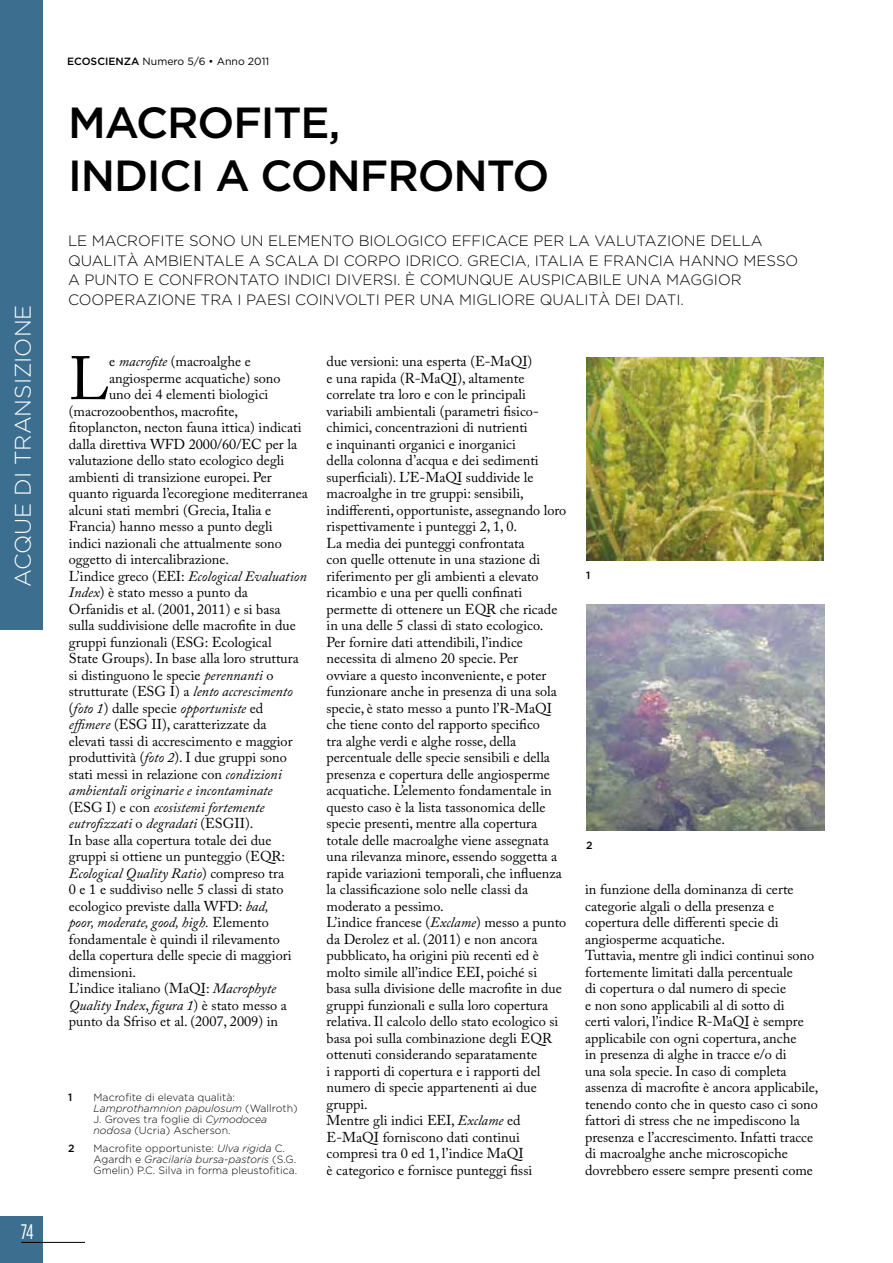
<style>
.page{position:relative;width:893px;height:1263px;background:#fff}
.page>*{position:absolute;margin:0;border:0;box-sizing:border-box;transform-origin:0 0}
.t1{font:60.6px "Adobe Caslon Pro";color:#000}
.t2{font:500 43.5px/52.5px "Gotham";letter-spacing:-.025em;color:#000}
.t3{font:300 22.5px "Gotham";color:#fff}
.t4{font:21px "Gotham Condensed";color:#fff}
.t5{font:300 15px/19.5px "Gotham";color:#000}
.t6{font:14.25px/16.5px "Adobe Caslon Pro";color:#000}
.t7{font:italic 14.25px "Adobe Caslon Pro";color:#000}
.t8{font:300 10.5px/11.2px "Gotham";color:#000}
.t9{font:italic 300 10.5px "Gotham HTF";color:#000}
.t10{font:10.5px "Gotham";color:#000}
.t11{font:500 10.5px "Gotham";color:#000}
.s1{font-weight:500}
.s2{font-style:italic}
.s3{font-style:normal}
.s4{font-family:"Gotham";font-style:normal}
.s5{font-family:"Gotham HTF";font-style:italic}
</style>
<div class="page">
<div style="left:0;top:1216px;width:43px;height:47px;background:#3b6e8f"></div>
<hr style="left:21px;top:1242px;width:64px;height:1px;background:#000">
<div style="left:0;top:0;width:43px;height:629px;background:#3b6e8f"></div>
<img style="left:586px;top:357px;width:238px;height:203px">
<img style="left:586px;top:604px;width:239px;height:226px">
<h3 class="t3" style="left:10px;top:587px;width:280px;rotate:-90deg">ACQUE DI TRANSIZIONE</h3>
<h3 class="t4" style="left:21px;top:1221px;width:14px">74</h3>
<p class="t10" style="left:67px;top:55px;width:204px"><span class="s1">ECOSCIENZA</span> Numero 5/6 • Anno 2011</p>
<h2 class="t2" style="left:68px;top:96px;width:483px">MACROFITE,<br>INDICI A CONFRONTO</h2>
<p class="t5" style="left:68px;top:231px;width:732px">LE MACROFITE SONO UN ELEMENTO BIOLOGICO EFFICACE PER LA VALUTAZION E DELLA QUALITÀ AMBIENTALE A SCALA DI CORPO IDRICO. G RECIA, ITALIA E FRANCIA HANNO MESSO A PUNTO E CON FRONTATO IN DICI DIVERSI. È COMUNQUE AUSPICABILE UNA MAGGIOR COOPERAZION E TRA I PAESI COINVOLTI PER UNA MIGLIORE QUALITÀ DEI DATI.</p>
<h1 class="t1" style="left:69px;top:343px;width:42px">L</h1>
<p class="t6" style="left:109px;top:353px;width:143px">e <span class="s2">macrofite</span> (macroalghe e</p>
<p class="t6" style="left:109px;top:369px;width:173px">angiosperme acquatiche) sono</p>
<p class="t6" style="left:109px;top:386px;width:161px">uno dei 4 elementi biologici</p>
<p class="t6" style="left:69px;top:402px;width:171px">(macrozoobenthos, macrofite,</p>
<p class="t6" style="left:69px;top:419px;width:234px">fitoplancton, necton fauna ittica) indicati</p>
<p class="t6" style="left:69px;top:435px;width:230px">dalla direttiva WFD 2000/60/EC per la</p>
<p class="t6" style="left:69px;top:452px;width:217px">valutazione dello stato ecologico degli</p>
<p class="t6" style="left:69px;top:468px;width:204px">ambienti di transizione europei. Per</p>
<p class="t6" style="left:69px;top:485px;width:240px">quanto riguarda l’ecoregione mediterranea</p>
<p class="t6" style="left:69px;top:501px;width:204px">alcuni stati membri (Grecia, Italia e</p>
<p class="t6" style="left:69px;top:518px;width:205px">Francia) hanno messo a punto degli</p>
<p class="t6" style="left:69px;top:534px;width:214px">indici nazionali che attualmente sono</p>
<p class="t6" style="left:69px;top:551px;width:162px">oggetto di intercalibrazione.</p>
<p class="t7" style="left:69px;top:567px;width:239px"><span class="s3">L’indice greco (EEI:</span> Ecological Evaluation</p>
<p class="t6" style="left:69px;top:584px;width:180px"><span class="s2">Index</span>) è stato messo a punto da</p>
<p class="t6" style="left:69px;top:600px;width:213px">Orfanidis et al. (2001, 2011) e si basa</p>
<p class="t6" style="left:69px;top:617px;width:228px">sulla suddivisione delle macrofite in due</p>
<p class="t6" style="left:69px;top:633px;width:204px">gruppi funzionali (ESG: Ecological</p>
<p class="t6" style="left:69px;top:650px;width:231px">State Groups). In base alla loro struttura</p>
<p class="t6" style="left:69px;top:666px;width:206px">si distinguono le specie <span class="s2">perennanti</span> o</p>
<p class="t6" style="left:69px;top:683px;width:225px">strutturate (ESG I) a <span class="s2">lento accrescimento</span></p>
<p class="t7" style="left:69px;top:699px;width:196px"><span class="s3">(</span>foto 1<span class="s3">) dalle specie</span> opportuniste <span class="s3">ed</span></p>
<p class="t6" style="left:69px;top:716px;width:199px"><span class="s2">effimere</span> (ESG II), caratterizzate da</p>
<p class="t6" style="left:69px;top:732px;width:225px">elevati tassi di accrescimento e maggior</p>
<p class="t6" style="left:69px;top:749px;width:219px">produttività (<span class="s2">foto 2</span>). I due gruppi sono</p>
<p class="t6" style="left:69px;top:765px;width:214px">stati messi in relazione con <span class="s2">condizioni</span></p>
<p class="t7" style="left:69px;top:782px;width:205px">ambientali originarie e incontaminate</p>
<p class="t7" style="left:69px;top:798px;width:197px"><span class="s3">(ESG I) e con</span> ecosistemi fortemente</p>
<p class="t7" style="left:69px;top:815px;width:186px">eutrofizzati <span class="s3">o</span> degradati <span class="s3">(ESGII).</span></p>
<p class="t6" style="left:69px;top:831px;width:204px">In base alla copertura totale dei due</p>
<p class="t6" style="left:69px;top:848px;width:218px">gruppi si ottiene un punteggio (EQR:</p>
<p class="t7" style="left:69px;top:864px;width:217px">Ecological Quality Ratio<span class="s3">) compreso tra</span></p>
<p class="t6" style="left:69px;top:881px;width:216px">0 e 1 e suddiviso nelle 5 classi di stato</p>
<p class="t6" style="left:69px;top:897px;width:201px">ecologico previste dalla WFD: <span class="s2">bad,</span></p>
<p class="t7" style="left:69px;top:914px;width:201px">poor, moderate, good, high. <span class="s3">Elemento</span></p>
<p class="t6" style="left:69px;top:930px;width:212px">fondamentale è quindi il rilevamento</p>
<p class="t6" style="left:69px;top:947px;width:224px">della copertura delle specie di maggiori</p>
<p class="t6" style="left:69px;top:963px;width:69px">dimensioni.</p>
<p class="t6" style="left:69px;top:980px;width:209px">L’indice italiano (MaQI: <span class="s2">Macrophyte</span></p>
<p class="t7" style="left:69px;top:996px;width:220px">Quality Index<span class="s3">,</span> figura 1<span class="s3">) è stato messo a</span></p>
<p class="t6" style="left:69px;top:1013px;width:211px">punto da Sfriso et al. (2007, 2009) in</p>
<p class="t11" style="left:68px;top:1091px;width:6px">1</p>
<p class="t8" style="left:94px;top:1091px;width:143px">MACROFITE DI ELEVATA QUALITÀ:</p>
<p class="t9" style="left:94px;top:1102px;width:206px">Lamprothamnion papulosum <span class="s4">(WALLROTH)</span></p>
<p class="t8" style="left:94px;top:1113px;width:175px">J. G ROVES TRA FOGLIE DI <span class="s5">Cymodocea nodosa</span> (UCRIA) ASCHERSON.</p>
<p class="t11" style="left:68px;top:1142px;width:8px">2</p>
<p class="t8" style="left:94px;top:1142px;width:193px">M ACROFITE OPPORTUNISTE: <span class="s5">Ulva rigida</span> C.</p>
<p class="t9" style="left:94px;top:1154px;width:204px"><span class="s4">AGARDH E</span> Gracilaria bursa-pastoris <span class="s4">(S.G .</span></p>
<p class="t8" style="left:94px;top:1165px;width:205px">G MELIN) P.C. SILVA IN FORMA PLEUSTOFITICA.</p>
<p class="t6" style="left:327px;top:353px;width:241px">due versioni: una esperta (E-MaQI)<br>e una rapida (R-MaQI), altamente correlate tra loro e con le principali variabili ambientali (parametri fisico&shy;chimici, concentrazioni di nutrienti<br>e inquinanti organici e inorganici<br>della colonna d’acqua e dei sedimenti superficiali). L’E-MaQI suddivide le macroalghe in tre gruppi: sensibili, indifferenti, opportuniste, assegnando loro rispettivamente i punteggi 2, 1, 0.<br>La media dei punteggi confrontata<br>con quelle ottenute in una stazione di riferimento per gli ambienti a elevato ricambio e una per quelli confinati permette di ottenere un EQR che ricade in una delle 5 classi di stato ecologico.<br>Per fornire dati attendibili, l’indice necessita di almeno 20 specie. Per<br>ovviare a questo inconveniente, e poter funzionare anche in presenza di una sola specie, è stato messo a punto l’R-MaQI che tiene conto del rapporto specifico<br>tra alghe verdi e alghe rosse, della percentuale delle specie sensibili e della presenza e copertura delle angiosperme acquatiche. L’elemento fondamentale in questo caso è la lista tassonomica delle specie presenti, mentre alla copertura totale delle macroalghe viene assegnata una rilevanza minore, essendo soggetta a rapide variazioni temporali, che influenza la classificazione solo nelle classi da moderato a pessimo.<br>L’indice francese (<span class="s2">Exclame</span>) messo a punto da Derolez et al. (2011) e non ancora pubblicato, ha origini più recenti ed è molto simile all’indice EEI, poiché si<br>basa sulla divisione delle macrofite in due gruppi funzionali e sulla loro copertura relativa. Il calcolo dello stato ecologico si basa poi sulla combinazione degli EQR ottenuti considerando separatamente<br>i rapporti di copertura e i rapporti del numero di specie appartenenti ai due gruppi.<br>Mentre gli indici EEI, <span class="s2">Exclame</span> ed E-MaQI forniscono dati continui compresi tra 0 ed 1, l’indice MaQI<br>è categorico e fornisce punteggi fissi</p>
<p class="t11" style="left:586px;top:569px;width:6px">1</p>
<p class="t11" style="left:586px;top:839px;width:8px">2</p>
<p class="t6" style="left:585px;top:881px;width:235px">in funzione della dominanza di certe categorie algali o della presenza e copertura delle differenti specie di angiosperme acquatiche.<br>Tuttavia, mentre gli indici continui sono fortemente limitati dalla percentuale<br>di copertura o dal numero di specie<br>e non sono applicabili al di sotto di<br>certi valori, l’indice R-MaQI è sempre applicabile con ogni copertura, anche<br>in presenza di alghe in tracce e/o di<br>una sola specie. In caso di completa assenza di macrofite è ancora applicabile, tenendo conto che in questo caso ci sono fattori di stress che ne impediscono la presenza e l’accrescimento. Infatti tracce di macroalghe anche microscopiche dovrebbero essere sempre presenti come</p>
</div>
